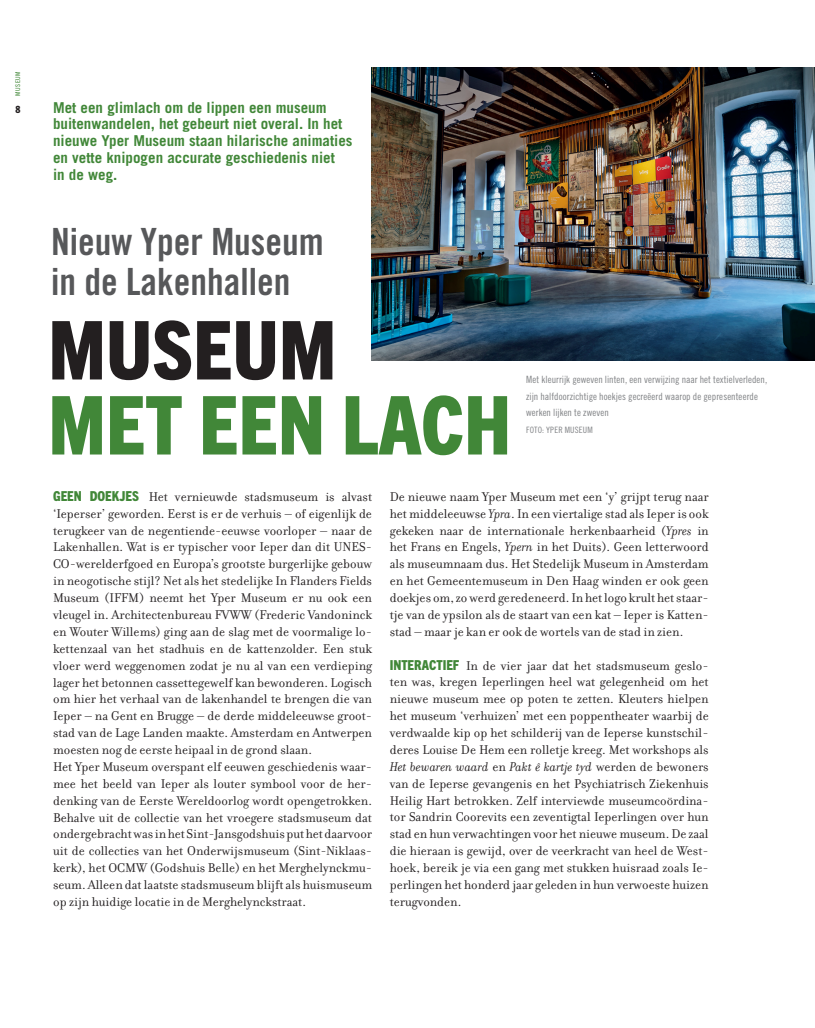
<style>
.page{position:relative;width:815px;height:1028px;background:#fff}
.page>*{position:absolute;margin:0;border:0;box-sizing:border-box;transform-origin:0 0}
.t1{font:800 condensed 81.25px "Trade Gothic Next LT Pro";color:#418738}
.t2{font:800 condensed 81.25px "Trade Gothic Next LT Pro";color:#231f20}
.t3{font:37.5px/40px "Trade Gothic LT Std Bd Cn 20";color:#57585a}
.t4{font:700 15px/16.9px "Trade Gothic LT Std";color:#418738}
.t5{font:13.75px/16.9px "Filosofia OT";color:#231f20;text-align:justify}
.t6{font:10px/16.9px "Trade Gothic LT Std Cn 18";letter-spacing:.005em;color:#808285}
.t7{font:800 condensed 10px "Trade Gothic Next LT Pro";color:#231f20}
.t8{font:8.75px "Trade Gothic LT Std Cn 18";letter-spacing:.02em;color:#808285}
.t9{font:condensed 6.5px "Trade Gothic Next LT Pro";letter-spacing:.08em;color:#418738}
.s1{font-family:"Trade Gothic Next LT Pro";font-weight:800;font-stretch:condensed;color:#418738}
.s2{font-style:italic}
</style>
<div class="page">
<img style="left:371px;top:67px;width:444px;height:293px">
<p class="t9" style="left:13px;top:96px;width:26px;rotate:-90deg">MUSEUM</p>
<p class="t7" style="left:15px;top:102px;width:6px">8</p>
<p class="t4" style="left:53px;top:98px;width:301px">Met een glimlach om de lippen een museum buitenwandelen, het gebeurt niet overal. In het nieuwe Yper Museum staan hilarische animaties en vette knipogen accurate geschiedenis niet<br>in de weg.</p>
<h2 class="t3" style="left:51px;top:221px;width:274px">Nieuw Yper Museum in de Lakenhallen</h2>
<h1 class="t2" style="left:48px;top:295px;width:290px">MUSEUM</h1>
<h1 class="t1" style="left:48px;top:369px;width:464px">MET EEN LACH</h1>
<p class="t6" style="left:526px;top:370px;width:243px">Met kleurrijk geweven linten, een verwijzing naar het textielverleden, zijn halfdoorzichtige hoekjes gecreëerd waarop de gepresenteerde werken lijken te zweven</p>
<p class="t8" style="left:526px;top:425px;width:68px">FOTO: YPER MUSEUM</p>
<p class="t5" style="left:53px;top:488px;width:320px;text-align:left"><span class="s1">GEEN DOEKJES</span> Het vernieuwde stadsmuseum is alvast ‘Ieperser’ geworden. Eerst is er de verhuis – of eigenlijk de terugkeer van de negentiende-eeuwse voorloper – naar de Lakenhallen. Wat is er typischer voor Ieper dan dit UNES-CO-werelderfgoed en Europa’s grootste burgerlijke gebouw in neogotische stijl? Net als het stedelijke In Flanders Fields Museum (IFFM) neemt het Yper Museum er nu ook een vleugel in. Architectenbureau FVWW (Frederic Vandoninck en Wouter Willems) ging aan de slag met de voormalige lo&shy;kettenzaal van het stadhuis en de kattenzolder. Een stuk vloer werd weggenomen zodat je nu al van een verdieping lager het betonnen cassettegewelf kan bewonderen. Logisch om hier het verhaal van de lakenhandel te brengen die van Ieper – na Gent en Brugge – de derde middeleeuwse groot&shy;stad van de Lage Landen maakte. Amsterdam en Antwerpen moesten nog de eerste heipaal in de grond slaan.<br>Het Yper Museum overspant elf eeuwen geschiedenis waar&shy;mee het beeld van Ieper als louter symbool voor de her&shy;denking van de Eerste Wereldoorlog wordt opengetrokken.<br>Behalve uit de collectie van het vroegere stadsmuseum dat ondergebracht was in het Sint-Jansgodshuis put het daarvoor uit de collecties van het Onderwijsmuseum (Sint-Niklaas&shy;kerk), het OCMW (Godshuis Belle) en het Merghelynckmu&shy;seum. Alleen dat laatste stadsmuseum blijft als huismuseum op zijn huidige locatie in de Merghelynckstraat.</p>
<p class="t5" style="left:390px;top:488px;width:320px">De nieuwe naam Yper Museum met een ‘y’ grijpt terug naar het middeleeuwse <span class="s2">Ypra</span>. In een viertalige stad als Ieper is ook gekeken naar de internationale herkenbaarheid (<span class="s2">Ypres</span> in het Frans en Engels, <span class="s2">Ypern</span> in het Duits). Geen letterwoord als museumnaam dus. Het Stedelijk Museum in Amsterdam en het Gemeentemuseum in Den Haag winden er ook geen doekjes om, zo werd geredeneerd. In het logo krult het staar&shy;tje van de ypsilon als de staart van een kat – Ieper is Katten&shy;stad – maar je kan er ook de wortels van de stad in zien.</p>
<p class="t5" style="left:390px;top:657px;width:320px"><span class="s1">INTERACTIEF</span> In de vier jaar dat het stadsmuseum geslo&shy;ten was, kregen Ieperlingen heel wat gelegenheid om het nieuwe museum mee op poten te zetten. Kleuters hielpen het museum ‘verhuizen’ met een poppentheater waarbij de verdwaalde kip op het schilderij van de Ieperse kunstschil&shy;deres Louise De Hem een rolletje kreeg. Met workshops als <span class="s2">Het bewaren waard</span> en <span class="s2">Pakt ê kartje tyd</span> werden de bewoners van de Ieperse gevangenis en het Psychiatrisch Ziekenhuis Heilig Hart betrokken. Zelf interviewde museumcoördina&shy;tor Sandrin Coorevits een zeventigtal Ieperlingen over hun stad en hun verwachtingen voor het nieuwe museum. De zaal die hieraan is gewijd, over de veerkracht van heel de West&shy;hoek, bereik je via een gang met stukken huisraad zoals Ie&shy;perlingen het honderd jaar geleden in hun verwoeste huizen terugvonden.</p>
</div>
